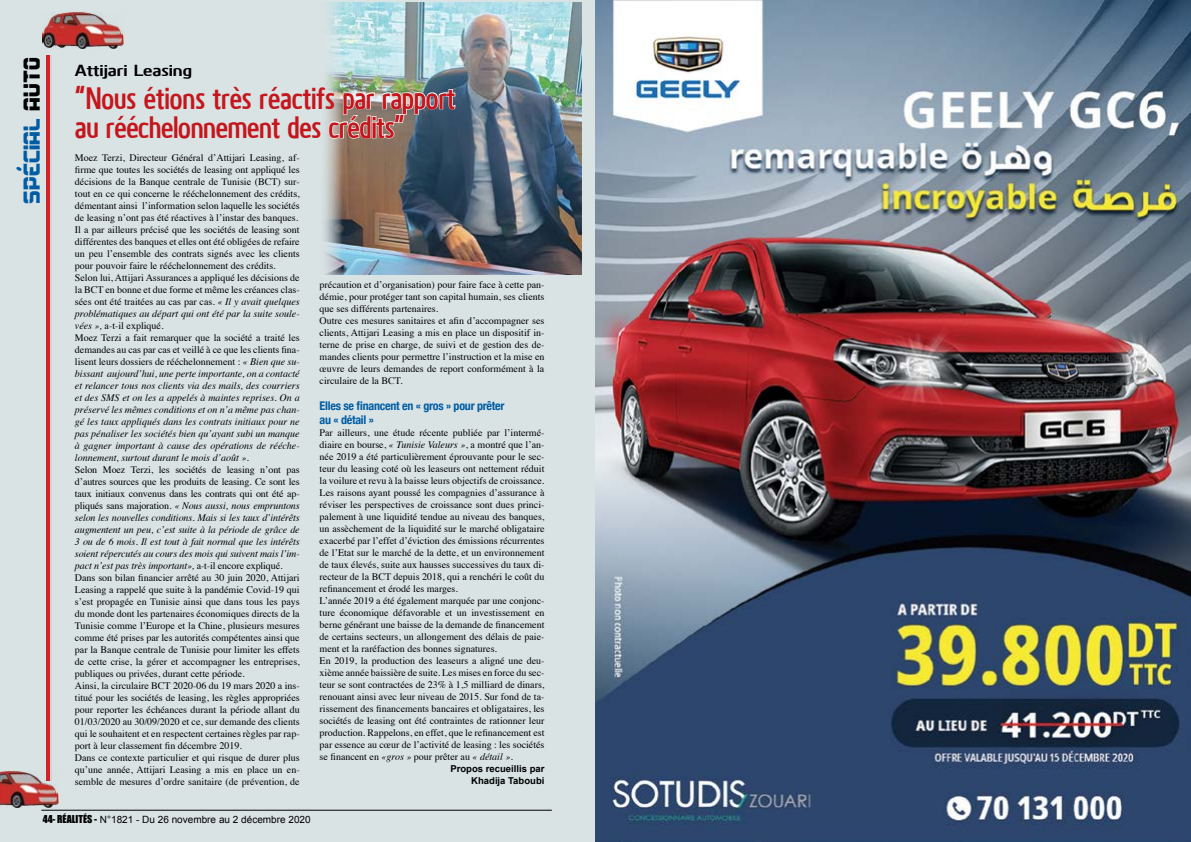
<style>
.page{position:relative;width:1191px;height:842px;background:#fff}
.page>*{position:absolute;margin:0;border:0;box-sizing:border-box;transform-origin:0 0}
.t1{font:700 30.8px/29.1px "Kuro";letter-spacing:-.01em;color:#c4161c;scale:.68 1}
.t2{font:24px "Soldier Laser Condensed";color:#005da4}
.t3{font:700 16px "Kuro";color:#000}
.t4{font:700 condensed 12px/14px "Helvetica Neue";letter-spacing:-.02em;color:#005da4}
.t5{font:10px/12px "Times";color:#000}
.t6{font:10px "Arial";color:#000}
.t7{font:10px "Impact";color:#000}
.t8{font:700 9.5px/12px "Arial";color:#000;text-align:right}
.s1{color:#000}
.s2{font-style:italic}
.s3{font-family:"Impact"}
</style>
<div class="page">
<div style="left:0;top:0;width:596px;height:842px;background:#d9e3e4"></div>
<hr style="left:41px;top:810px;width:511px;height:1px;background:#000">
<hr style="left:48px;top:55px;width:3px;height:726px;background:#d1d3d4">
<hr style="left:46px;top:55px;width:3px;height:726px;background:#d2232a">
<img style="left:0;top:770px;width:59px;height:37px">
<img style="left:43px;top:12px;width:80px;height:36px">
<img style="left:324px;top:3px;width:257px;height:272px">
<img style="left:328px;top:88px;width:128px;height:52px">
<img style="left:595px;top:0;width:596px;height:842px">
<h2 class="t2" style="left:17px;top:204px;width:148px;rotate:-90deg">Spécial <span class="s1">Auto</span></h2>
<h3 class="t3" style="left:75px;top:58px;width:119px">Attijari Leasing</h3>
<h1 class="t1" style="left:75px;top:81px;width:561px">“Nous étions très réactifs par rapport au rééchelonnement des crédits”</h1>
<p class="t5" style="left:75px;top:150px;width:226px">Moez Terzi, Directeur Général d’Attijari Leasing, af&shy;firme que toutes les sociétés de leasing ont appliqué les décisions de la Banque centrale de Tunisie (BCT) sur&shy;tout en ce qui concerne le rééchelonnement des crédits, démentant ainsi l’information selon laquelle les sociétés de leasing n’ont pas été réactives à l’instar des banques.<br>Il a par ailleurs précisé que les sociétés de leasing sont différentes des banques et elles ont été obligées de refaire un peu l’ensemble des contrats signés avec les clients pour pouvoir faire le rééchelonnement des crédits.<br>Selon lui, Attijari Assurances a appliqué les décisions de la BCT en bonne et due forme et même les créances clas&shy;sées ont été traitées au cas par cas. <span class="s2">« Il y avait quelques problématiques au départ qui ont été par la suite soule&shy;vées »,</span> a-t-il expliqué.<br>Moez Terzi a fait remarquer que la société a traité les demandes au cas par cas et veillé à ce que les clients fina&shy;lisent leurs dossiers de rééchelonnement : <span class="s2">« Bien que su&shy;bissant aujourd’hui, une perte importante, on a contacté et relancer tous nos clients via des mails, des courriers et des SMS et on les a appelés à maintes reprises. On a préservé les mêmes conditions et on n’a même pas chan&shy;gé les taux appliqués dans les contrats initiaux pour ne pas pénaliser les sociétés bien qu’ayant subi un manque à gagner important à cause des opérations de rééche&shy;lonnement, surtout durant le mois d’août ».</span></p>
<p class="t5" style="left:75px;top:462px;width:226px">Selon Moez Terzi, les sociétés de leasing n’ont pas d’autres sources que les produits de leasing. Ce sont les taux initiaux convenus dans les contrats qui ont été ap&shy;pliqués sans majoration. <span class="s2">« Nous aussi, nous empruntons selon les nouvelles conditions. Mais si les taux d’intérêts augmentent un peu, c’est suite à la période de grâce de 3 ou de 6 mois. Il est tout à fait normal que les intérêts soient répercutés au cours des mois qui suivent mais l’im&shy;pact n’est pas très important»,</span> a-t-il encore expliqué.<br>Dans son bilan financier arrêté au 30 juin 2020, Attijari Leasing a rappelé que suite à la pandémie Covid-19 qui s’est propagée en Tunisie ainsi que dans tous les pays du monde dont les partenaires économiques directs de la Tunisie comme l’Europe et la Chine, plusieurs mesures comme été prises par les autorités compétentes ainsi que par la Banque centrale de Tunisie pour limiter les effets de cette crise, la gérer et accompagner les entreprises, publiques ou privées, durant cette période.<br>Ainsi, la circulaire BCT 2020-06 du 19 mars 2020 a ins&shy;titué pour les sociétés de leasing, les règles appropriées pour reporter les échéances durant la période allant du 01/03/2020 au 30/09/2020 et ce, sur demande des clients qui le souhaitent et en respectent certaines règles par rap&shy;port à leur classement fin décembre 2019.<br>Dans ce contexte particulier et qui risque de durer plus qu’une année, Attijari Leasing a mis en place un en&shy;semble de mesures d’ordre sanitaire (de prévention, de</p>
<p class="t5" style="left:319px;top:278px;width:226px">précaution et d’organisation) pour faire face à cette pan&shy;démie, pour protéger tant son capital humain, ses clients que ses différents partenaires.<br>Outre ces mesures sanitaires et afin d’accompagner ses clients, Attijari Leasing a mis en place un dispositif in&shy;terne de prise en charge, de suivi et de gestion des de&shy;mandes clients pour permettre l’instruction et la mise en œuvre de leurs demandes de report conformément à la circulaire de la BCT.</p>
<p class="t4" style="left:319px;top:399px;width:186px">Elles se financent en « gros » pour prêter au « détail »</p>
<p class="t5" style="left:319px;top:426px;width:226px">Par ailleurs, une étude récente publiée par l’intermé&shy;diaire en bourse, <span class="s2">« Tunisie Valeurs »</span>, a montré que l’an&shy;née 2019 a été particulièrement éprouvante pour le sec&shy;teur du leasing coté où les leaseurs ont nettement réduit la voilure et revu à la baisse leurs objectifs de croissance.<br>Les raisons ayant poussé les compagnies d’assurance à réviser les perspectives de croissance sont dues princi&shy;palement à une liquidité tendue au niveau des banques, un assèchement de la liquidité sur le marché obligataire exacerbé par l’effet d’éviction des émissions récurrentes de l’Etat sur le marché de la dette, et un environnement de taux élevés, suite aux hausses successives du taux di&shy;recteur de la BCT depuis 2018, qui a renchéri le coût du refinancement et érodé les marges.<br>L’année 2019 a été également marquée par une conjonc&shy;ture économique défavorable et un investissement en berne générant une baisse de la demande de financement de certains secteurs, un allongement des délais de paie&shy;ment et la raréfaction des bonnes signatures.<br>En 2019, la production des leaseurs a aligné une deu&shy;xième année baissière de suite. Les mises en force du sec&shy;teur se sont contractées de 23% à 1,5 milliard de dinars, renouant ainsi avec leur niveau de 2015. Sur fond de ta&shy;rissement des financements bancaires et obligataires, les sociétés de leasing ont été contraintes de rationner leur production. Rappelons, en effet, que le refinancement est par essence au cœur de l’activité de leasing : les sociétés se financent en <span class="s2">«gros »</span> pour prêter au <span class="s2">« détail ».</span></p>
<p class="t8" style="left:450px;top:763px;width:96px">Propos recueillis par<br>Khadija Taboubi</p>
<p class="t7" style="left:43px;top:813px;width:25px">44- RÉALITÉS</p>
<p class="t6" style="left:94px;top:813px;width:218px"><span class="s3">-</span> N°1821 - Du 26 novembre au 2 décembre 2020</p>
</div>
